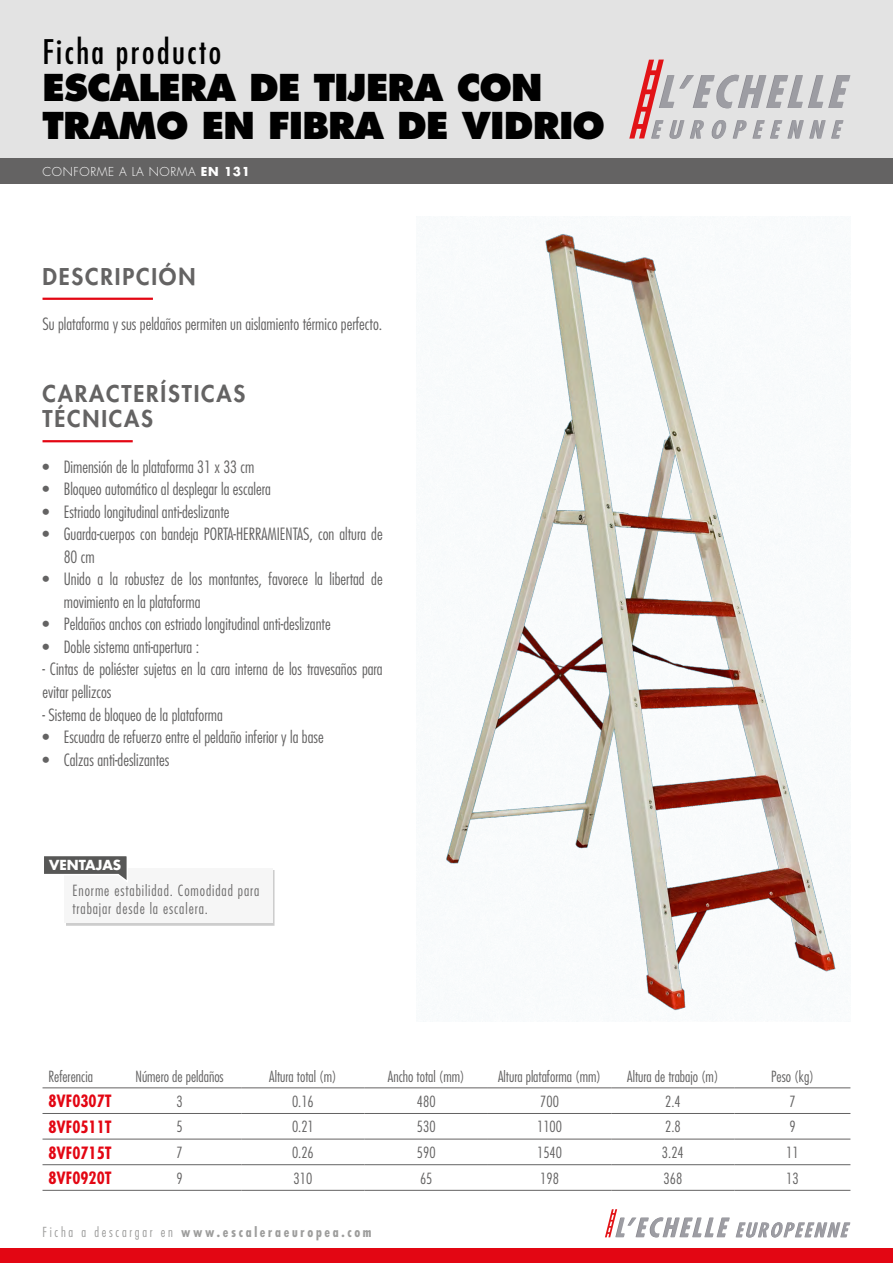
<style>
.page{position:relative;width:893px;height:1263px;background:#fff}
.page>*{position:absolute;margin:0;border:0;box-sizing:border-box;transform-origin:0 0}
.t1{font:800 36px/37.5px "Futura Std";letter-spacing:-.025em;color:#000}
.t2{font:condensed 33px "Futura Std";letter-spacing:.075em;color:#000}
.t3{font:800 22.5px/25.5px "Futura Std";letter-spacing:.08em;color:#646363}
.t4{font:300 condensed 16.5px/22.5px "Futura Std";color:#646363}
.t5{font:700 condensed 16.5px "Futura Std";color:#e30613}
.t6{font:300 condensed 15px "Futura Std";color:#646363}
.t7{font:300 condensed 15px/18px "Futura Std";letter-spacing:.06em;color:#706f6f}
.t8{font:700 condensed 13.5px "Futura Std";letter-spacing:.2em;color:#9d9d9c}
.t9{font:300 condensed 13.5px "Futura Std";letter-spacing:.2em;color:#9d9d9c}
.t10{font:700 13.5px "Futura Std";color:#fff}
.t11{font:300 12px "Futura Std";letter-spacing:.05em;color:#fff}
.s1{font-weight:700}
</style>
<div class="page">
<hr style="left:43px;top:440px;width:90px;height:2px;background:#e30613">
<hr style="left:43px;top:298px;width:110px;height:2px;background:#e30613">
<hr style="left:43px;top:1113px;width:75px;height:1px;background:#646363">
<hr style="left:118px;top:1113px;width:123px;height:1px;background:#646363">
<hr style="left:241px;top:1113px;width:124px;height:1px;background:#646363">
<hr style="left:365px;top:1113px;width:123px;height:1px;background:#646363">
<hr style="left:488px;top:1113px;width:123px;height:1px;background:#646363">
<hr style="left:611px;top:1113px;width:124px;height:1px;background:#646363">
<hr style="left:735px;top:1113px;width:115px;height:1px;background:#646363">
<hr style="left:43px;top:1139px;width:75px;height:1px;background:#646363">
<hr style="left:118px;top:1139px;width:123px;height:1px;background:#646363">
<hr style="left:241px;top:1139px;width:124px;height:1px;background:#646363">
<hr style="left:365px;top:1139px;width:123px;height:1px;background:#646363">
<hr style="left:488px;top:1139px;width:123px;height:1px;background:#646363">
<hr style="left:611px;top:1139px;width:124px;height:1px;background:#646363">
<hr style="left:735px;top:1139px;width:115px;height:1px;background:#646363">
<hr style="left:43px;top:1164px;width:75px;height:1px;background:#646363">
<hr style="left:118px;top:1164px;width:123px;height:1px;background:#646363">
<hr style="left:241px;top:1164px;width:124px;height:1px;background:#646363">
<hr style="left:365px;top:1164px;width:123px;height:1px;background:#646363">
<hr style="left:488px;top:1164px;width:123px;height:1px;background:#646363">
<hr style="left:611px;top:1164px;width:124px;height:1px;background:#646363">
<hr style="left:735px;top:1164px;width:115px;height:1px;background:#646363">
<hr style="left:43px;top:1190px;width:75px;height:1px;background:#646363">
<hr style="left:118px;top:1190px;width:123px;height:1px;background:#646363">
<hr style="left:241px;top:1190px;width:124px;height:1px;background:#646363">
<hr style="left:365px;top:1190px;width:123px;height:1px;background:#646363">
<hr style="left:488px;top:1190px;width:123px;height:1px;background:#646363">
<hr style="left:611px;top:1190px;width:124px;height:1px;background:#646363">
<hr style="left:735px;top:1190px;width:115px;height:1px;background:#646363">
<hr style="left:43px;top:1087px;width:75px;height:1px;background:#646363">
<hr style="left:118px;top:1087px;width:123px;height:1px;background:#646363">
<hr style="left:241px;top:1087px;width:124px;height:1px;background:#646363">
<hr style="left:365px;top:1087px;width:123px;height:1px;background:#646363">
<hr style="left:488px;top:1087px;width:123px;height:1px;background:#646363">
<hr style="left:611px;top:1087px;width:124px;height:1px;background:#646363">
<hr style="left:735px;top:1087px;width:115px;height:1px;background:#646363">
<img style="left:421px;top:224px;width:425px;height:791px">
<div style="left:66px;top:870px;width:208px;height:55px;background:#000;opacity:.2"></div>
<div style="left:64px;top:868px;width:208px;height:55px;background:#f6f6f6"></div>
<svg style="left:44px;top:856px;width:83px;height:24px"></svg>
<div style="left:0;top:1249px;width:893px;height:14px;background:#e30613"></div>
<div style="left:0;top:0;width:893px;height:171px;background:#e3e3e3"></div>
<div style="left:0;top:158px;width:893px;height:26px;background:#646363"></div>
<svg style="left:605px;top:1209px;width:245px;height:28px"></svg>
<svg style="left:629px;top:60px;width:221px;height:79px"></svg>
<h2 class="t2" style="left:43px;top:32px;width:180px">Ficha producto</h2>
<h1 class="t1" style="left:43px;top:69px;width:564px">ESCALERA DE TIJERA CON<br>TRAMO EN FIBRA DE VIDRIO</h1>
<p class="t11" style="left:43px;top:164px;width:209px">CONFORME A LA NORMA <span class="s1">EN 131</span></p>
<h3 class="t3" style="left:43px;top:264px;width:154px">DESCRIPCIÓN</h3>
<p class="t4" style="left:43px;top:313px;width:341px">Su plataforma y sus peldaños permiten un aislamiento térmico perfecto.</p>
<h3 class="t3" style="left:43px;top:381px;width:204px">CARACTERÍSTICAS<br>TÉCNICAS</h3>
<p class="t4" style="left:64px;top:455px;width:192px">Dimensión de la plataforma 31 x 33 cm</p>
<p class="t4" style="left:43px;top:455px;width:8px">•</p>
<p class="t4" style="left:43px;top:478px;width:8px">•</p>
<p class="t4" style="left:43px;top:501px;width:8px">•</p>
<p class="t4" style="left:43px;top:523px;width:8px">•</p>
<p class="t4" style="left:43px;top:568px;width:8px">•</p>
<p class="t4" style="left:43px;top:613px;width:8px">•</p>
<p class="t4" style="left:64px;top:478px;width:209px">Bloqueo automático al desplegar la escalera</p>
<p class="t4" style="left:64px;top:501px;width:167px">Estriado longitudinal anti-deslizante</p>
<p class="t4" style="left:64px;top:523px;width:320px">Guarda-cuerpos con bandeja PORTA-HERRAMIENTAS, con altura de</p>
<p class="t4" style="left:64px;top:546px;width:320px">80 cm<br>Unido laa robustez de los montantes, favorece la libertad de</p>
<p class="t4" style="left:64px;top:591px;width:268px">movimiento en la plataforma<br>Peldaños anchos con estriado longitudinal anti-deslizante</p>
<p class="t4" style="left:64px;top:636px;width:137px">Doble sistema anti-apertura :</p>
<p class="t4" style="left:43px;top:636px;width:8px">•</p>
<p class="t4" style="left:43px;top:658px;width:342px">- Cintas de poliéster sujetas en la cara interna de los travesaños para evitar pellizcos</p>
<p class="t4" style="left:64px;top:703px;width:261px;text-indent:-21px">- Sistema de bloqueo de la plataforma<br>Escuadra de refuerzo entre el peldaño inferior lay base</p>
<p class="t4" style="left:43px;top:726px;width:8px">•</p>
<p class="t4" style="left:43px;top:748px;width:8px">•</p>
<p class="t4" style="left:64px;top:748px;width:107px">Calzas anti-deslizantes</p>
<p class="t10" style="left:49px;top:856px;width:73px">VENTAJAS</p>
<p class="t7" style="left:73px;top:882px;width:188px">Enorme estabilidad. Comodidad para trabajar desde la escalera.</p>
<p class="t6" style="left:49px;top:1067px;width:46px">Referencia</p>
<p class="t6" style="left:135px;top:1067px;width:90px">Número de peldaños</p>
<p class="t6" style="left:269px;top:1067px;width:69px">Altura total )m(</p>
<p class="t6" style="left:388px;top:1067px;width:78px">Ancho total (mm)</p>
<p class="t6" style="left:498px;top:1067px;width:104px">Altura plataforma (mm)</p>
<p class="t6" style="left:627px;top:1067px;width:93px">Altura de trabajo )m(</p>
<p class="t6" style="left:771px;top:1067px;width:44px">Peso (kg(</p>
<p class="t5" style="left:49px;top:1091px;width:65px">8VF0307T</p>
<p class="t6" style="left:177px;top:1092px;width:8px">3</p>
<p class="t6" style="left:292px;top:1092px;width:23px">0.16</p>
<p class="t6" style="left:417px;top:1092px;width:20px">480</p>
<p class="t6" style="left:540px;top:1092px;width:20px">700</p>
<p class="t6" style="left:665px;top:1092px;width:17px">2.4</p>
<p class="t6" style="left:789px;top:1092px;width:8px">7</p>
<p class="t5" style="left:49px;top:1117px;width:65px">8VF0511T</p>
<p class="t6" style="left:177px;top:1118px;width:8px">5</p>
<p class="t6" style="left:292px;top:1118px;width:23px">0.21</p>
<p class="t6" style="left:417px;top:1118px;width:20px">530</p>
<p class="t6" style="left:537px;top:1118px;width:26px">1100</p>
<p class="t6" style="left:665px;top:1118px;width:17px">2.8</p>
<p class="t6" style="left:789px;top:1118px;width:8px">9</p>
<p class="t5" style="left:49px;top:1142px;width:65px">8VF0715T</p>
<p class="t6" style="left:177px;top:1144px;width:8px">7</p>
<p class="t6" style="left:292px;top:1144px;width:23px">0.26</p>
<p class="t6" style="left:417px;top:1144px;width:20px">590</p>
<p class="t6" style="left:537px;top:1144px;width:26px">1540</p>
<p class="t6" style="left:662px;top:1144px;width:23px">3.24</p>
<p class="t6" style="left:786px;top:1144px;width:14px">11</p>
<p class="t5" style="left:49px;top:1168px;width:65px">8VF0920T</p>
<p class="t6" style="left:177px;top:1169px;width:8px">9</p>
<p class="t6" style="left:294px;top:1169px;width:20px">310</p>
<p class="t6" style="left:420px;top:1169px;width:14px">65</p>
<p class="t6" style="left:540px;top:1169px;width:20px">198</p>
<p class="t6" style="left:663px;top:1169px;width:20px">368</p>
<p class="t6" style="left:786px;top:1169px;width:14px">13</p>
<p class="t9" style="left:43px;top:1224px;width:32px">Ficha</p>
<p class="t9" style="left:82px;top:1224px;width:6px">a</p>
<p class="t9" style="left:94px;top:1224px;width:60px">descargar</p>
<p class="t9" style="left:161px;top:1224px;width:14px">en</p>
<p class="t8" style="left:181px;top:1223px;width:192px">www.escaleraeuropea.com</p>
</div>
